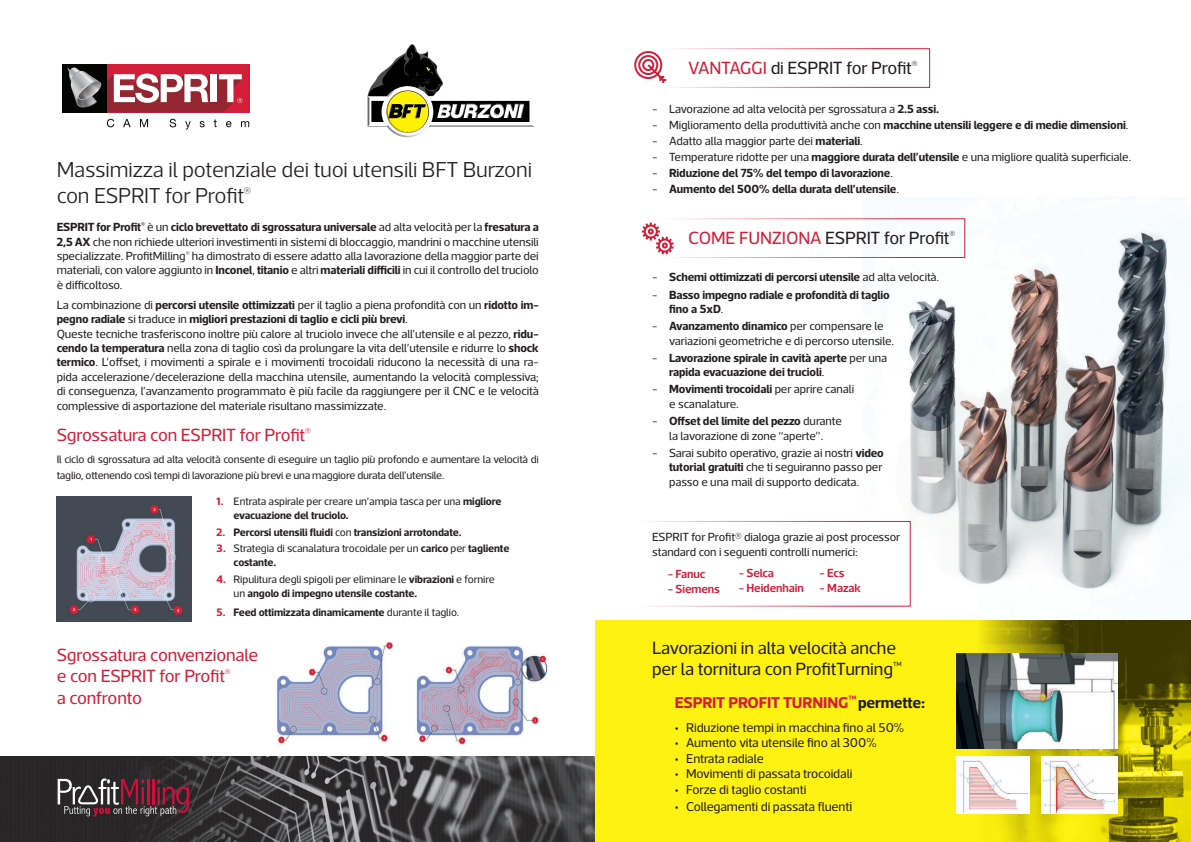
<style>
.page{position:relative;width:1191px;height:842px;background:#fff}
.page>*{position:absolute;margin:0;border:0;box-sizing:border-box;transform-origin:0 0}
.t1{font:300 22px/26.4px "Acto";letter-spacing:-.01em;color:#231f20}
.t2{font:18px/21.6px "Acto";letter-spacing:-.01em;color:#231f20}
.t3{font:18px/21.6px "Acto";letter-spacing:-.01em;color:#d31e39}
.t4{font:700 16px "Acto";letter-spacing:-.01em;color:#d31e39}
.t5{font:13px "Acto";letter-spacing:-.01em;color:#231f20}
.t6{font:12px/14.4px "Acto";letter-spacing:-.01em;color:#231f20}
.t7{font:700 12px/14.4px "Acto";letter-spacing:-.01em;color:#231f20}
.t8{font:600 12px "Acto";letter-spacing:-.01em;color:#d31e39}
.t9{font:11px/14px "Acto";letter-spacing:-.015em;color:#231f20}
.t10{font:700 11px "Acto";letter-spacing:-.01em;color:#231f20}
.s1{font-weight:700}
.s2{color:#d31e39}
.s3{font-weight:400}
.s4{font-weight:700;color:#d31e39}
.s5{color:#231f20}
.s6{font-size:14px}
</style>
<div class="page">
<div style="left:635px;top:48px;width:295px;height:40px;border:1px solid #d31e39"></div>
<img style="left:0;top:757px;width:595px;height:85px">
<div style="left:595px;top:621px;width:596px;height:221px;background:#fff111"></div>
<img style="left:863px;top:218px;width:328px;height:389px">
<div style="left:106px;top:64px;width:143px;height:48px;background:#d31e39"></div>
<div style="left:62px;top:64px;width:44px;height:48px;background:#040503"></div>
<svg style="left:107px;top:119px;width:7px;height:8px"></svg>
<svg style="left:123px;top:119px;width:8px;height:8px"></svg>
<svg style="left:140px;top:119px;width:8px;height:8px"></svg>
<svg style="left:170px;top:119px;width:6px;height:8px"></svg>
<svg style="left:185px;top:121px;width:6px;height:9px"></svg>
<svg style="left:200px;top:121px;width:5px;height:6px"></svg>
<svg style="left:214px;top:119px;width:3px;height:8px"></svg>
<svg style="left:226px;top:121px;width:5px;height:6px"></svg>
<svg style="left:241px;top:121px;width:8px;height:6px"></svg>
<svg style="left:67px;top:67px;width:175px;height:45px"></svg>
<img style="left:277px;top:641px;width:116px;height:104px">
<img style="left:416px;top:646px;width:132px;height:100px">
<svg style="left:58px;top:778px;width:131px;height:38px;background:#5f4048"></svg>
<svg style="left:634px;top:50px;width:33px;height:35px"></svg>
<svg style="left:641px;top:222px;width:33px;height:33px"></svg>
<img style="left:57px;top:497px;width:134px;height:124px">
<svg style="left:367px;top:44px;width:167px;height:93px"></svg>
<img style="left:981px;top:621px;width:210px;height:221px">
<div style="left:1041px;top:756px;width:77px;height:58px;background:#fff"></div>
<img style="left:1043px;top:760px;width:71px;height:54px">
<img style="left:956px;top:653px;width:162px;height:96px">
<img style="left:956px;top:756px;width:72px;height:58px">
<h1 class="t1" style="left:57px;top:156px;width:477px">Massimizza il potenziale dei tuoi utensili BFT Burzoni con ESPRIT for Profit<sup>®</sup></h1>
<p class="t6" style="left:57px;top:220px;width:483px;text-align:justify"><span class="s1">ESPRIT for Profit</span><sup>®</sup> è un <span class="s1">ciclo brevettato di sgrossatura universale</span> ad alta velocità per la <span class="s1">fresatura a 2,5 AX</span> che non richiede ulteriori investimenti in sistemi di bloccaggio, mandrini o macchine utensili specializzate. ProfitMilling<sup>®</sup> ha dimostrato di essere adatto alla lavorazione della maggior parte dei materiali, con valore aggiunto in <span class="s1">Inconel</span>, <span class="s1">titanio</span> e altri <span class="s1">materiali difficili</span> in cui il controllo del truciolo è difficoltoso.</p>
<p class="t6" style="left:57px;top:297px;width:483px">La combinazione di <span class="s1">percorsi utensile ottimizzati</span> per il taglio a piena profondità con un <span class="s1">ridotto im&shy;pegno radiale</span> si traduce in <span class="s1">migliori prestazioni di taglio e cicli più brevi</span>.<br>Queste tecniche trasferiscono inoltre più calore al truciolo invece che all’utensile e al pezzo, <span class="s1">ridu&shy;cendo la temperatura</span> nella zona di taglio così da prolungare la vita dell’utensile e ridurre lo <span class="s1">shock termico</span>. L’offset, i movimenti a spirale e i movimenti trocoidali riducono la necessità di una ra&shy;pida accelerazione/decelerazione della macchina utensile, aumentando la velocità complessiva; di conseguenza, l’avanzamento programmato è più facile da raggiungere per il CNC e le velocità complessive di asportazione del materiale risultano massimizzate.</p>
<h2 class="t3" style="left:57px;top:424px;width:256px">Sgrossatura con ESPRIT for Profit<sup>®</sup></h2>
<p class="t9" style="left:57px;top:451px;width:483px;line-height:16px">Il ciclo di sgrossatura ad alta velocità consente di eseguire un taglio più profondo e aumentare la velocità di taglio, ottenendo così tempi di lavorazione più brevi e una maggiore durata dell’utensile.</p>
<h2 class="t2" style="left:688px;top:57px;width:231px"><span class="s2">VANTAGGI</span> di ESPRIT for Profit<sup>®</sup></h2>
<p class="t6" style="left:652px;top:101px;width:288px">- Lavorazione ad alta velocità per sgrossatura a <span class="s1">2.5 assi.</span></p>
<p class="t7" style="left:652px;top:117px;width:478px"><span class="s3">- Miglioramento della produttività anche con</span> macchine utensili leggere e di medie dimensioni<span class="s3">.</span></p>
<p class="t6" style="left:652px;top:133px;width:212px">- Adatto alla maggior parte dei <span class="s1">materiali</span>.</p>
<p class="t6" style="left:652px;top:149px;width:480px">- Temperature ridotte per una <span class="s1">maggiore durata dell’utensile</span> e una migliore qualità superficiale.</p>
<p class="t7" style="left:652px;top:165px;width:242px"><span class="s3">-</span> Riduzione del 75% del tempo di lavorazione<span class="s3">.</span></p>
<p class="t7" style="left:652px;top:181px;width:248px"><span class="s3">-</span> Aumento del 500% della durata dell’utensile<span class="s3">.</span></p>
<h2 class="t2" style="left:688px;top:227px;width:269px"><span class="s2">COME FUNZIONA</span> ESPRIT for Profit<sup>®</sup></h2>
<p class="t7" style="left:652px;top:270px;width:288px"><span class="s3">-</span> Schemi ottimizzati di percorsi utensile <span class="s3">ad alta velocità.</span></p>
<p class="t7" style="left:669px;top:287px;width:222px;text-indent:-17px"><span class="s3">-</span> Basso impegno radiale e profondità di taglio fino a 5xD<span class="s3">.</span></p>
<p class="t6" style="left:669px;top:319px;width:226px;text-indent:-17px">- <span class="s1">Avanzamento dinamico</span> per compensare le variazioni geometriche e di percorso utensile.</p>
<p class="t7" style="left:669px;top:350px;width:220px;text-indent:-17px"><span class="s3">-</span> Lavorazione spirale in cavità aperte <span class="s3">per una </span>rapida evacuazione dei trucioli<span class="s3">.</span></p>
<p class="t6" style="left:669px;top:382px;width:186px;text-indent:-17px">- <span class="s1">Movimenti trocoidali</span> per aprire canali e scanalature.</p>
<p class="t6" style="left:652px;top:414px;width:191px;text-align:center">- <span class="s1">Offset del limite del pezzo</span> durante la lavorazione di zone “aperte”.</p>
<p class="t6" style="left:669px;top:445px;width:216px;text-align:justify;text-indent:-17px">- Sarai subito operativo, grazie ai nostri <span class="s1">video tutorial gratuiti</span> che ti seguiranno passo per passo e una mail di supporto dedicata.</p>
<p class="t9" style="left:234px;top:494px;width:269px;text-indent:-17px"><span class="s4">1.</span> Entrata aspirale per creare un’ampia tasca per una <span class="s1">migliore evacuazione del truciolo.</span></p>
<p class="t10" style="left:217px;top:525px;width:246px"><span class="s2">2.</span> Percorsi utensili fluidi <span class="s3">con</span> transizioni arrotondate.</p>
<p class="t9" style="left:234px;top:541px;width:277px;text-indent:-17px"><span class="s4">3.</span> Strategia di scanalatura trocoidale per un <span class="s1">carico</span> per <span class="s1">tagliente costante.</span></p>
<p class="t9" style="left:234px;top:572px;width:263px;text-indent:-17px"><span class="s4">4.</span> Ripulitura degli spigoli per eliminare le <span class="s1">vibrazioni</span> e fornire un <span class="s1">angolo di impegno utensile costante.</span></p>
<p class="t10" style="left:217px;top:606px;width:244px"><span class="s2">5.</span> Feed ottimizzata dinamicamente <span class="s3">durante il taglio.</span></p>
<h2 class="t3" style="left:57px;top:643px;width:203px">Sgrossatura convenzionale e con ESPRIT for Profit<sup>®<br></sup>a confronto</h2>
<h2 class="t2" style="left:652px;top:636px;width:251px">Lavorazioni in alta velocità anche per la tornitura con ProfitTurning<sup>™</sup></h2>
<p class="t6" style="left:652px;top:530px;width:249px">ESPRIT for Profit® dialoga grazie ai post processor standard con i seguenti controlli numerici:</p>
<p class="t8" style="left:739px;top:566px;width:37px">- Selca</p>
<p class="t8" style="left:739px;top:580px;width:67px">- Heidenhain</p>
<p class="t8" style="left:819px;top:566px;width:26px">- Ecs</p>
<p class="t8" style="left:819px;top:580px;width:43px">- Mazak</p>
<p class="t8" style="left:668px;top:567px;width:39px">- Fanuc</p>
<p class="t8" style="left:668px;top:581px;width:54px">- Siemens</p>
<h3 class="t4" style="left:675px;top:692px;width:252px">ESPRIT PROFIT TURNING<sup>™</sup> <span class="s5">permette:</span></h3>
<p class="t5" style="left:675px;top:720px;width:231px">• Riduzione tempi in macchina fino al 50%</p>
<p class="t5" style="left:675px;top:735px;width:203px">• Aumento vita utensile fino al 300%</p>
<p class="t5" style="left:675px;top:751px;width:90px">• Entrata radiale</p>
<p class="t5" style="left:675px;top:766px;width:179px">• Movimenti di passata trocoidali</p>
<p class="t5" style="left:675px;top:782px;width:133px">• Forze di taglio costanti</p>
<p class="t5" style="left:675px;top:799px;width:179px">• Collegamenti di passata fluent<span class="s6">i</span></p>
</div>
